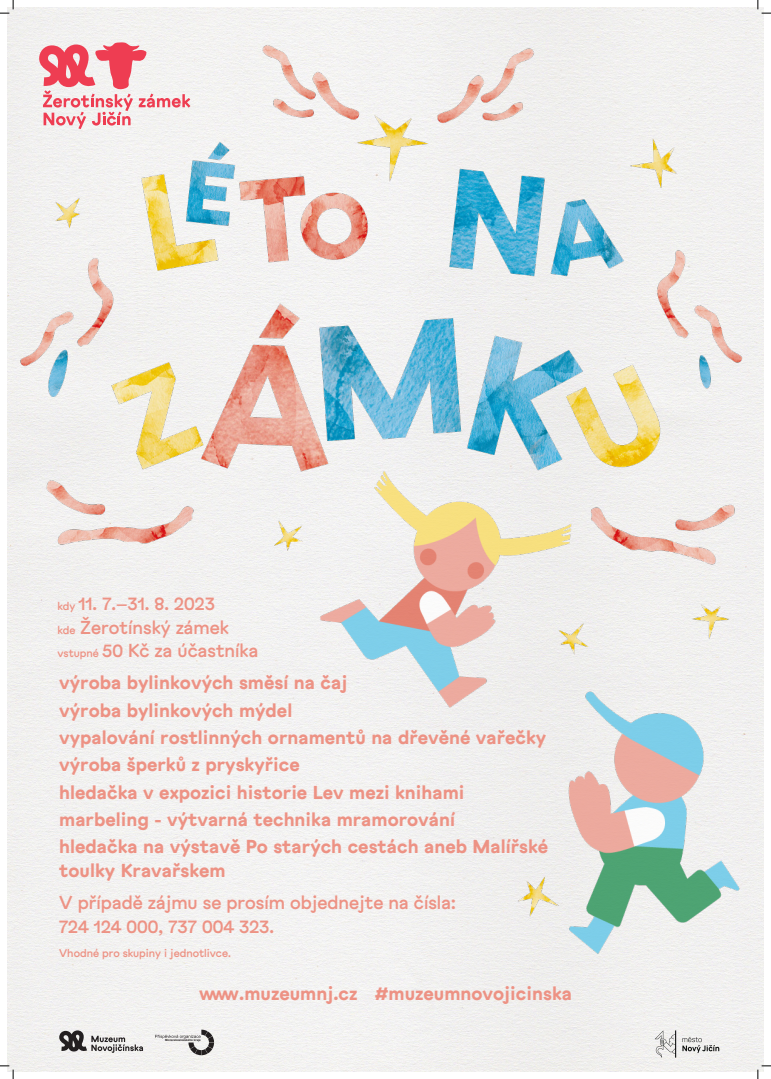
<style>
.page{position:relative;width:771px;height:1079px;background:#fff}
.page>*{position:absolute;margin:0;border:0;box-sizing:border-box;transform-origin:0 0}
.Anotace__Text_3{font:700 18.75px/23.8px "Gruppa Grotesk";color:#ed9284}
.t1{font:500 18.75px/23.8px "Gruppa Grotesk";color:#ed9284}
.Sociální_sítě{font:700 18.75px "Gruppa Grotesk";color:#ed9284}
.t2{font:500 11.25px "Gruppa Grotesk";color:#ed9284}
.t3{font:700 2.88px "Arial";color:#231f20}
.s1{font-size:11.25px}
</style>
<div class="page">
<div style="left:8px;top:8px;width:755px;height:1063px;background:#f1f0ef"></div>
<img style="left:13px;top:13px;width:745px;height:1053px">
<svg style="left:155px;top:1029px;width:59px;height:26px"></svg>
<svg style="left:59px;top:1030px;width:84px;height:22px"></svg>
<img style="left:644px;top:1023px;width:85px;height:42px">
<svg style="left:39px;top:42px;width:151px;height:87px"></svg>
<svg style="left:0;top:0;width:14px;height:14px"></svg>
<svg style="left:0;top:1065px;width:14px;height:14px"></svg>
<svg style="left:757px;top:0;width:13px;height:14px"></svg>
<svg style="left:757px;top:1065px;width:13px;height:14px"></svg>
<p class="t1" style="left:57px;top:590px;width:159px"><span class="s1">kdy</span> 11. 7.–31. 8. 2023</p>
<p class="t1" style="left:57px;top:614px;width:173px"><span class="s1">kde</span> Žerotínský zámek</p>
<p class="t1" style="left:57px;top:638px;width:202px"><span class="s1">vstupné</span> 50 Kč za účastníka</p>
<p class="Anotace__Text_3" style="left:59px;top:670px;width:289px">výroba bylinkových směsí na čaj</p>
<p class="Anotace__Text_3" style="left:59px;top:697px;width:234px">výroba bylinkových mýdel</p>
<p class="Anotace__Text_3" style="left:59px;top:725px;width:488px">vypalování rostlinných ornamentů na dřevěné vařečky</p>
<p class="Anotace__Text_3" style="left:59px;top:752px;width:242px">výroba šperků z pryskyřice</p>
<p class="Anotace__Text_3" style="left:59px;top:779px;width:406px">hledačka v expozici historie Lev mezi knihami</p>
<p class="Anotace__Text_3" style="left:59px;top:806px;width:397px">marbeling - výtvarná technika mramorování</p>
<p class="Anotace__Text_3" style="left:59px;top:834px;width:490px">hledačka na výstavě Po starých cestách aneb Malířské toulky Kravařskem</p>
<p class="t1" style="left:59px;top:890px;width:398px">V případě zájmu se prosím objednejte na čísla:<br>724 124 000, 737 004 323.</p>
<p class="t2" style="left:59px;top:944px;width:173px">Vhodné pro skupiny i jednotlivce.</p>
<p class="Sociální_sítě" style="left:199px;top:978px;width:374px">www.muzeumnj.cz #muzeumnovojicinska</p>
<p class="t3" style="left:165px;top:1038px;width:37px">Moravskoslezského kraje</p>
</div>
